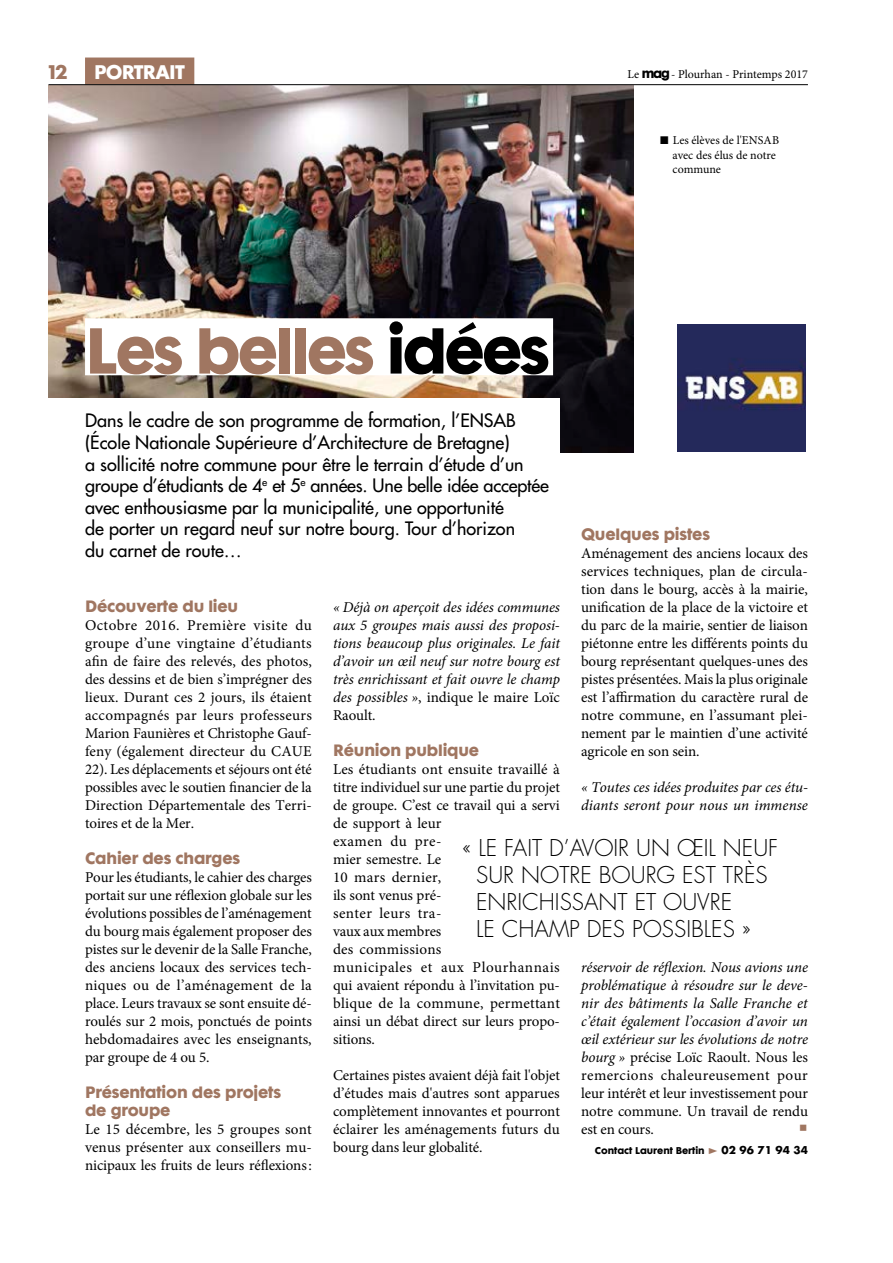
<style>
.page{position:relative;width:893px;height:1263px;background:#fff}
.page>*{position:absolute;margin:0;border:0;box-sizing:border-box;transform-origin:0 0}
.t1{font:700 59.1px "Cg Futura Maxi";letter-spacing:-.05em;color:#a07661}
.t2{font:300 22.5px "Futura";color:#000}
.t3{font:18px/21.6px "Futura";color:#000}
.t4{font:700 18px "Cg Futura Maxi";letter-spacing:-.05em;color:#fff}
.t5{font:700 18px "Cg Futura Maxi";color:#a07661}
.t6{font:15px/18px "Minion Pro";letter-spacing:-.01em;color:#000;text-align:justify}
.t7{font:italic 15px/18px "Minion Pro";letter-spacing:-.01em;color:#000;text-align:justify}
.t8{font:700 15px/18px "Cg Futura Maxi";letter-spacing:-.01em;color:#a07661}
.t9{font:12px/14.4px "Minion Pro";color:#000}
.t10{font:700 9px "Cg Futura Maxi";color:#000}
.s1{font-family:"Cg Futura Maxi";font-weight:700}
.s2{font-family:"Cg Futura Maxi";font-weight:700;font-size:10.5px}
.s3{color:#000}
.s4{font-style:normal}
.s5{font-size:10.5px;color:#a07661}
.s6{font-family:"Futura";font-size:10.5px}
</style>
<div class="page">
<img style="left:48px;top:85px;width:586px;height:368px">
<div style="left:42px;top:398px;width:518px;height:136px;background:#fff"></div>
<div style="left:85px;top:58px;width:109px;height:27px;background:#a07661"></div>
<hr style="left:48px;top:84px;width:760px;height:1px;background:#000">
<div style="left:85px;top:318px;width:468px;height:57px;background:#fff"></div>
<img style="left:678px;top:324px;width:127px;height:128px">
<p class="t5" style="left:48px;top:60px;width:21px">12</p>
<p class="t4" style="left:94px;top:60px;width:92px">PORTRAIT</p>
<p class="t9" style="left:627px;top:67px;width:182px">Le <span class="s1">mag</span> - Plourhan - Printemps 2017</p>
<p class="t9" style="left:673px;top:133px;width:105px;text-indent:-14px"><span class="s2">¥</span> Les élèves de l'Ensab avec des élus de notre commune</p>
<h1 class="t1" style="left:85px;top:312px;width:467px">Les belles <span class="s3">idées</span></h1>
<p class="t3" style="left:85px;top:410px;width:465px">Dans le cadre de son programme de formation, l’ENSAB (École Nationale Supérieure d’Architecture de Bretagne)<br>a sollicité notre commune pour être le terrain d’étude d’un groupe d’étudiants de 4<sup>e</sup> et 5<sup>e</sup> années. Une belle idée acceptée avec enthousiasme par la municipalité, une opportunité<br>de porter un regard neuf sur notre bourg. Tour d’horizon<br>du carnet de route…</p>
<p class="t8" style="left:581px;top:526px;width:130px">Quelques pistes</p>
<p class="t6" style="left:581px;top:544px;width:228px">Aménagement des anciens locaux des services techniques, plan de circula&shy;tion dans le bourg, accès à la mairie, unification de la place de la victoire et du parc de la mairie, sentier de liaison piétonne entre les différents points du bourg représentant quelques-unes des pistes présentées. Mais la plus originale est l’affirmation du caractère rural de notre commune, en l’assumant plei&shy;nement par le maintien d’une activité agricole en son sein.</p>
<p class="t7" style="left:581px;top:778px;width:228px">« Toutes ces idées produites par ces étu&shy;diants seront pour nous un immense</p>
<p class="t8" style="left:85px;top:598px;width:155px">Découverte du lieu</p>
<p class="t6" style="left:85px;top:616px;width:228px">Octobre 2016. Première visite du groupe d’une vingtaine d’étudiants afin de faire des relevés, des photos, des dessins et de bien s’imprégner des lieux. Durant ces 2 jours, ils étaient accompagnés par leurs professeurs Marion Faunières et Christophe Gauf&shy;feny (également directeur du CAUE 22). Les déplacements et séjours ont été possibles avec le soutien financier de la Direction Départementale des Terri&shy;toires et de la Mer.</p>
<p class="t8" style="left:85px;top:850px;width:157px">Cahier des charges</p>
<p class="t6" style="left:85px;top:868px;width:228px">Pour les étudiants, le cahier des charges portait sur une réflexion globale sur les évolutions possibles de l’aménagement du bourg mais également proposer des pistes sur le devenir de la Salle Franche, des anciens locaux des services tech&shy;niques ou de l’aménagement de la place. Leurs travaux se sont ensuite dé&shy;roulés sur 2 mois, ponctués de points hebdomadaires avec les enseignants, par groupe de 4 ou 5.</p>
<p class="t8" style="left:85px;top:1084px;width:198px">Présentation des projets de groupe</p>
<p class="t6" style="left:85px;top:1120px;width:228px">Le 15 décembre, les 5 groupes sont venus présenter aux conseillers mu&shy;nicipaux les fruits de leurs réflexions:</p>
<p class="t7" style="left:333px;top:598px;width:228px">« Déjà on aperçoit des idées communes aux 5 groupes mais aussi des proposi&shy;tions beaucoup plus originales. Le fait d’avoir un œil neuf sur notre bourg est très enrichissant et fait ouvre le champ des possibles »<span class="s4">, indique le maire Loïc Raoult.</span></p>
<p class="t8" style="left:333px;top:742px;width:148px">Réunion publique</p>
<p class="t6" style="left:333px;top:760px;width:228px;text-align:left">Les étudiants ont ensuite travaillé à titre individuel sur une partie du projet de groupe. C’est ce travail qui a servi de support à leur<br>examen du pre-<br>mier semestre. Le<br>10 mars dernier,<br>ils sont venus pré-<br>senter leurs tra-<br>vaux aux membres<br>des commissions<br>municipales et aux Plourhannais qui avaient répondu à l’invitation pu&shy;blique de la commune, permettant ainsi un débat direct sur leurs propo&shy;sitions.</p>
<p class="t6" style="left:333px;top:1066px;width:228px">Certaines pistes avaient déjà fait l'objet d’études mais d'autres sont apparues complètement innovantes et pourront éclairer les aménagements futurs du bourg dans leur globalité.</p>
<h2 class="t2" style="left:463px;top:833px;width:52px">«LE FAIT</h2>
<h2 class="t2" style="left:549px;top:833px;width:34px">D’AVOIR</h2>
<h2 class="t2" style="left:636px;top:833px;width:101px">UN ŒIL NEUF</h2>
<h2 class="t2" style="left:463px;top:860px;width:14px">SUR</h2>
<h2 class="t2" style="left:521px;top:860px;width:15px">NOTRE</h2>
<h2 class="t2" style="left:599px;top:860px;width:16px">BOURG</h2>
<h2 class="t2" style="left:682px;top:860px;width:12px">EST</h2>
<h2 class="t2" style="left:723px;top:860px;width:12px">TRÈS</h2>
<h2 class="t2" style="left:463px;top:887px;width:14px">ENRICHISSANT</h2>
<h2 class="t2" style="left:635px;top:887px;width:44px">ET OUVR</h2>
<h2 class="t2" style="left:721px;top:887px;width:13px">E</h2>
<h2 class="t2" style="left:463px;top:914px;width:12px">LE</h2>
<h2 class="t2" style="left:502px;top:914px;width:17px">CHAMP</h2>
<h2 class="t2" style="left:587px;top:914px;width:13px">DES</h2>
<h2 class="t2" style="left:632px;top:914px;width:12px">POSSIBLES</h2>
<h2 class="t2" style="left:742px;top:914px;width:10px">»</h2>
<p class="t7" style="left:581px;top:958px;width:228px">réservoir de réflexion. Nous avions une problématique à résoudre sur le deve&shy;nir des bâtiments la Salle Franche et c’était également l’occasion d’avoir un œil extérieur sur les évolutions de notre bourg » <span class="s4">précise Loïc Raoult. Nous les remercions chaleureusement pour leur intérêt et leur investissement pour notre commune. Un travail de rendu est en cours.</span></p>
<p class="t5" style="left:799px;top:1115px;width:10px">∞</p>
<p class="t10" style="left:595px;top:1144px;width:215px">Contact Laurent Bertin <span class="s5">&gt;</span> <span class="s6">02 96 71 94 34</span></p>
</div>
